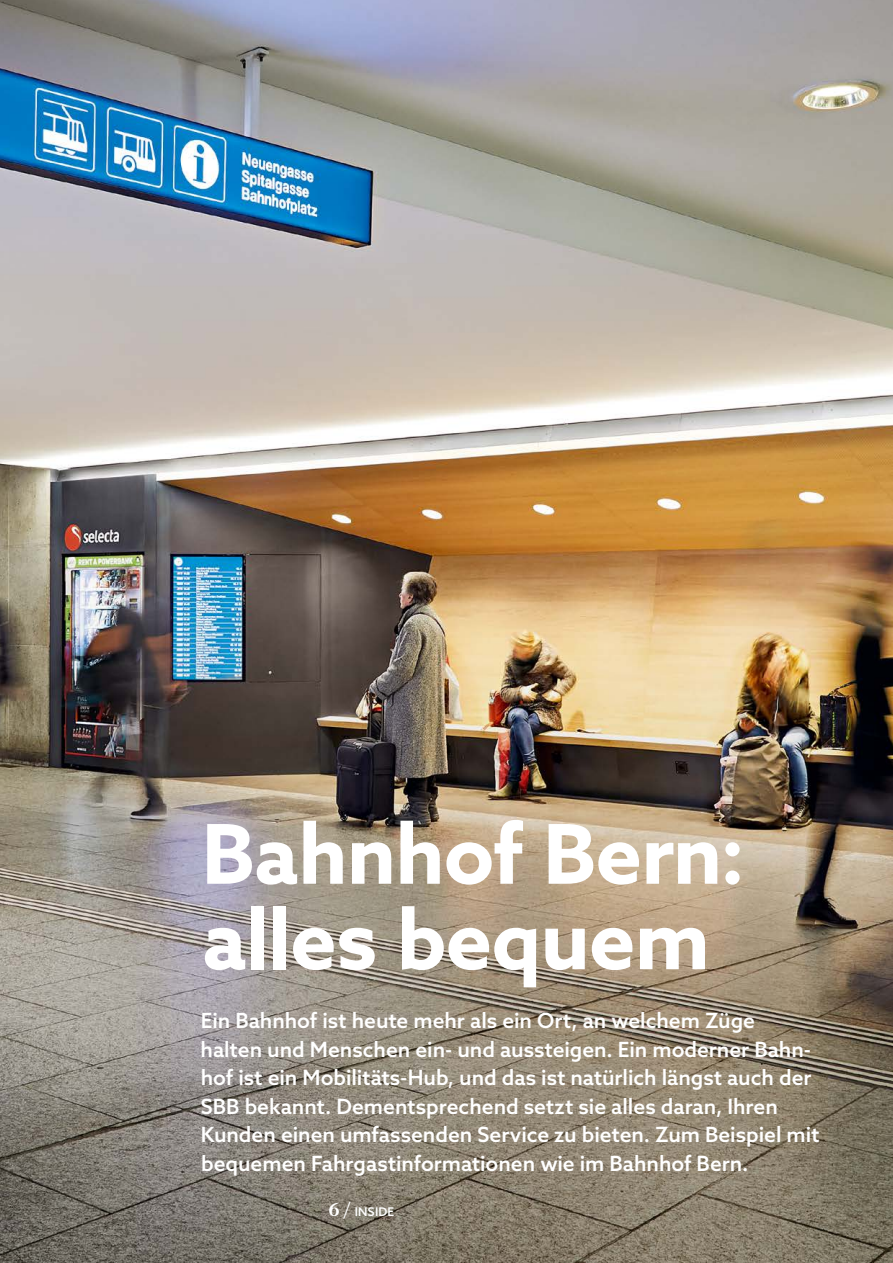
<style>
.page{position:relative;width:893px;height:1263px;background:#fff}
.page>*{position:absolute;margin:0;border:0;box-sizing:border-box;transform-origin:0 0}
.t1{font:700 82.5px/85.5px "Azo Sans";letter-spacing:-.01em;color:#fff}
.t2{font:500 21px/28.5px "Azo Sans";letter-spacing:-.005em;color:#fff}
.t3{font:500 12px "Azo Sans";letter-spacing:.02em;color:#fff}
.s1{font-family:"Farnham Headline";font-size:19.5px}
</style>
<div class="page">
<img style="left:0;top:0;width:893px;height:1263px">
<h1 class="t1" style="left:202px;top:810px;width:545px">Bahnhof Bern: alles bequem</h1>
<p class="t2" style="left:201px;top:1006px;width:620px">Ein Bahnhof ist heute mehr als ein Ort, an welchem Züge halten und Menschen ein- und aussteigen. Ein moderner Bahn&shy;hof ist ein Mobilitäts-Hub, und das ist natürlich längst auch der SBB bekannt. Dementsprechend setzt sie alles daran, Ihren Kunden einen umfassenden Service zu bieten. Zum Beispiel mit bequemen Fahrgastinformationen wie im Bahnhof Bern.</p>
<p class="t3" style="left:329px;top:1204px;width:67px"><span class="s1">6 /</span> INSIDE</p>
</div>
